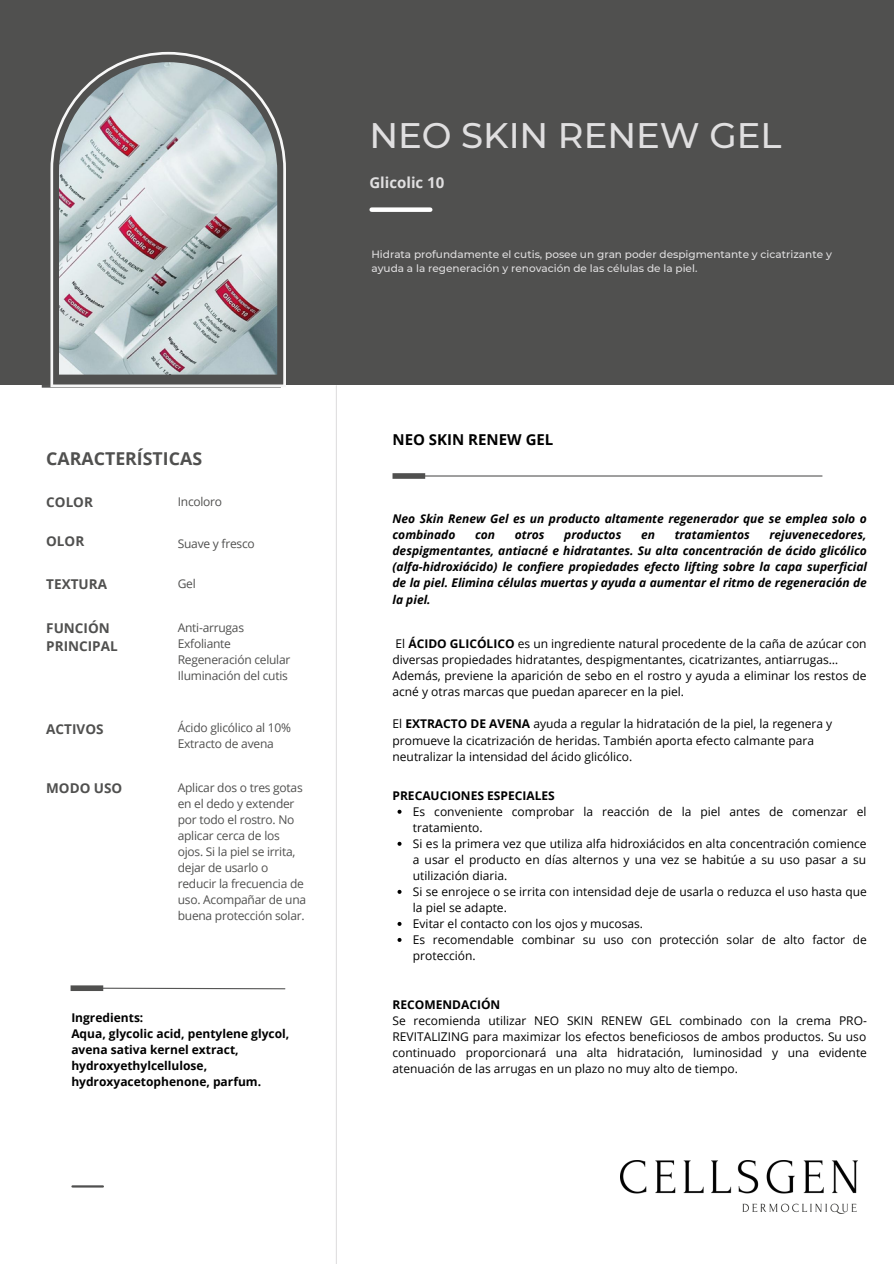
<style>
.page{position:relative;width:894px;height:1264px;background:#fff}
.page>*{position:absolute;margin:0;border:0;box-sizing:border-box;transform-origin:0 0}
.t1{font:500 35.4px "Montserrat";color:#e0dfe0}
.t2{font:700 17.7px "Open Sans";color:#50504f}
.t3{font:700 15px "Open Sans";color:#000}
.t4{font:700 15px "Open Sans";color:#e0dfe0}
.t5{font:700 13.5px "Open Sans";color:#50504f}
.t6{font:12px/16px "Open Sans";color:#000}
.t7{font:italic 700 12px/16px "Open Sans";color:#000}
.t8{font:12px "Open Sans";letter-spacing:-.02em;color:#50504f}
.t9{font:700 12px/16px "Open Sans";color:#000}
.t10{font:500 10.5px/14px "Montserrat";color:#e0dfe0}
.s1{font-weight:700}
</style>
<div class="page">
<div style="left:0;top:0;width:893px;height:384px;background:#50504f"></div>
<div style="left:371px;top:207px;width:59px;height:5px;background:#fff"></div>
<svg style="left:50px;top:52px;width:236px;height:335px"></svg>
<img style="left:59px;top:62px;width:218px;height:312px">
<hr style="left:336px;top:385px;width:1px;height:878px;background:#e0dfe0">
<hr style="left:418px;top:475px;width:403px;height:1px;background:#565655">
<div style="left:392px;top:473px;width:33px;height:6px;background:#50504f"></div>
<hr style="left:72px;top:1185px;width:31px;height:2px;background:#50504f">
<img style="left:620px;top:1160px;width:236px;height:52px">
<svg style="left:103px;top:987px;width:183px;height:2px"></svg>
<div style="left:71px;top:985px;width:32px;height:6px;background:#50504f"></div>
<svg style="left:397px;top:809px;width:4px;height:4px"></svg>
<svg style="left:397px;top:841px;width:4px;height:4px"></svg>
<svg style="left:397px;top:889px;width:4px;height:4px"></svg>
<svg style="left:397px;top:921px;width:4px;height:4px"></svg>
<svg style="left:397px;top:937px;width:4px;height:4px"></svg>
<p class="t2" style="left:46px;top:446px;width:157px">CARACTERÍSTICAS</p>
<p class="t5" style="left:46px;top:493px;width:48px">COLOR</p>
<p class="t8" style="left:178px;top:493px;width:46px">Incoloro</p>
<p class="t5" style="left:46px;top:531px;width:40px">OLOR</p>
<p class="t8" style="left:178px;top:535px;width:78px">Suave y fresco</p>
<p class="t5" style="left:46px;top:575px;width:62px">TEXTURA</p>
<p class="t8" style="left:178px;top:575px;width:20px">Gel</p>
<p class="t5" style="left:46px;top:618px;width:65px">FUNCIÓN</p>
<p class="t5" style="left:46px;top:636px;width:73px">PRINCIPAL</p>
<p class="t5" style="left:46px;top:719px;width:59px">ACTIVOS</p>
<p class="t8" style="left:178px;top:619px;width:68px">Anti-arrugas</p>
<p class="t8" style="left:178px;top:635px;width:55px">Exfoliante</p>
<p class="t8" style="left:178px;top:651px;width:114px">Regeneración celular</p>
<p class="t8" style="left:178px;top:667px;width:112px">Iluminación del cutis</p>
<p class="t8" style="left:178px;top:719px;width:115px">Ácido glicólico al 10%</p>
<p class="t8" style="left:178px;top:735px;width:97px">Extracto de avena</p>
<p class="t5" style="left:46px;top:779px;width:78px">MODO USO</p>
<p class="t8" style="left:178px;top:779px;width:126px">Aplicar dos o tres gotas</p>
<p class="t8" style="left:178px;top:795px;width:118px">en el dedo y extender</p>
<p class="t8" style="left:178px;top:811px;width:118px">por todo el rostro. No</p>
<p class="t8" style="left:178px;top:827px;width:104px">aplicar cerca de los</p>
<p class="t8" style="left:178px;top:843px;width:119px">ojos. Si la piel se irrita,</p>
<p class="t8" style="left:178px;top:859px;width:92px">dejar de usarlo o</p>
<p class="t8" style="left:178px;top:875px;width:128px">reducir la frecuencia de</p>
<p class="t8" style="left:178px;top:891px;width:130px">uso. Acompañar de una</p>
<p class="t8" style="left:178px;top:907px;width:128px">buena protección solar.</p>
<p class="t9" style="left:71px;top:1008px;width:74px">Ingredients:</p>
<p class="t9" style="left:71px;top:1024px;width:219px">Aqua, glycolic acid, pentylene glycol, avena sativa kernel extract, hydroxyethylcellulose, hydroxyacetophenone, parfum.</p>
<p class="t1" style="left:369px;top:114px;width:413px">NEO SKIN RENEW GEL</p>
<p class="t4" style="left:369px;top:172px;width:76px">Glicolic 10</p>
<p class="t10" style="left:371px;top:247px;width:462px">Hidrata profundamente el cutis, posee un gran poder despigmentante y cicatrizante y ayuda a la regeneración y renovación de las células de la piel.</p>
<p class="t3" style="left:392px;top:429px;width:162px">NEO SKIN RENEW GEL</p>
<p class="t7" style="left:392px;top:510px;width:475px">Neo Skin Renew Gel es un producto altamente regenerador que se emplea solo o combinado</p>
<p class="t7" style="left:392px;top:526px;width:476px;text-align:justify;text-indent:377px">rejuvenecedores, despigmentantes, antiacné e hidratantes. Su alta concentración de ácido glicólico (alfa-hidroxiácido) le confiere propiedades efecto lifting sobre la capa superficial de la piel. Elimina células muertas y ayuda a aumentar el ritmo de regeneración de la piel.</p>
<p class="t6" style="left:392px;top:635px;width:475px">El <span class="s1">ÁCIDO GLICÓLICO</span> es un ingrediente natural procedente de la caña de azúcar con diversas propiedades hidratantes, despigmentantes, cicatrizantes, antiarrugas…</p>
<p class="t6" style="left:392px;top:667px;width:475px">Además, previene la aparición de sebo en el rostro y ayuda a eliminar los restos de acné y otras marcas que puedan aparecer en la piel.</p>
<p class="t6" style="left:392px;top:715px;width:441px">El <span class="s1">EXTRACTO DE AVENA</span> ayuda a regular la hidratación de la piel, la regenera y promueve la cicatrización de heridas. También aporta efecto calmante para neutralizar la intensidad del ácido glicólico.</p>
<p class="t7" style="left:475px;top:526px;width:22px">con</p>
<p class="t7" style="left:514px;top:526px;width:31px">otros</p>
<p class="t7" style="left:564px;top:526px;width:58px">productos</p>
<p class="t7" style="left:641px;top:526px;width:15px">en</p>
<p class="t7" style="left:674px;top:526px;width:77px">tratamientos</p>
<p class="t9" style="left:392px;top:787px;width:164px">PRECAUCIONES ESPECIALES</p>
<p class="t6" style="left:413px;top:803px;width:455px">Es conveniente comprobar la reacción de la piel antes de comenzar el tratamiento.</p>
<p class="t6" style="left:413px;top:835px;width:455px;text-align:justify">Si es la primera vez que utiliza alfa hidroxiácidos en alta concentración comience a usar el producto en días alternos y una vez se habitúe a su uso pasar a su utilización diaria.</p>
<p class="t6" style="left:413px;top:883px;width:455px">Si se enrojece o se irrita con intensidad deje de usarla o reduzca el uso hasta que la piel se adapte.</p>
<p class="t6" style="left:413px;top:915px;width:232px">Evitar el contacto con los ojos y mucosas.</p>
<p class="t6" style="left:413px;top:931px;width:455px">Es recomendable combinar su uso con protección solar de alto factor de protección.</p>
<p class="t9" style="left:392px;top:995px;width:109px">RECOMENDACIÓN</p>
<p class="t6" style="left:392px;top:1012px;width:476px;text-align:justify">Se recomienda utilizar NEO SKIN RENEW GEL combinado con la crema PRO-REVITALIZING para maximizar los efectos beneficiosos de ambos productos. Su uso continuado proporcionará una alta hidratación, luminosidad y una evidente atenuación de las arrugas en un plazo no muy alto de tiempo.</p>
</div>
